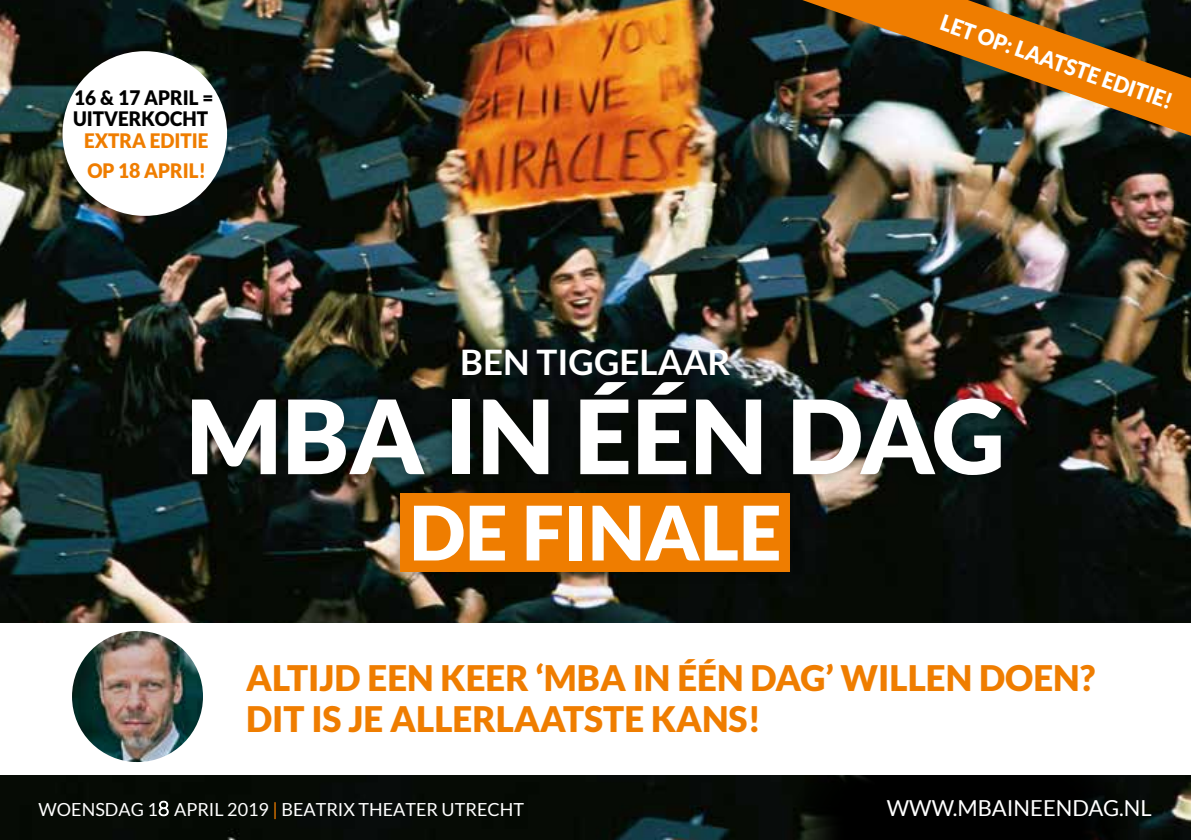
<style>
.page{position:relative;width:1191px;height:840px;background:#fff}
.page>*{position:absolute;margin:0;border:0;box-sizing:border-box;transform-origin:0 0}
.t1{font:900 102.4px "Lato";color:#fff}
.t2{font:900 75px "Lato";color:#fff}
.t3{font:900 35.2px/41.4px "Lato";color:#ef7d00}
.t4{font:700 35.2px "Lato";color:#fff}
.t5{font:900 22px "Lato";color:#fff;scale:.95 1}
.t6{font:22px "Lato";color:#fff}
.t7{font:900 20px/21px "Lato";color:#000;scale:.95 1}
.t8{font:900 20px/30px "Lato";color:#ef7d00;scale:.95 1}
.t9{font:18px "Lato";color:#fff}
.s1{font-size:20.6px}
.s2{font-weight:300;font-size:20px}
.s3{color:#ef7d00}
</style>
<div class="page">
<img style="left:0;top:0;width:1191px;height:839px">
<svg style="left:790px;top:773px;width:343px;height:66px;fill:#000"></svg>
<div style="left:0;top:622px;width:1191px;height:151px;background:#fff"></div>
<div style="left:451px;top:336px;width:289px;height:50px;background:#000;opacity:.3"></div>
<div style="left:180px;top:370px;width:832px;height:117px;background:#000;opacity:.3"></div>
<img style="left:72px;top:630px;width:131px;height:131px;border-radius:65px">
<img style="left:802px;top:0;width:389px;height:136px">
<div style="left:387px;top:479px;width:417px;height:105px;background:#000;opacity:.3"></div>
<div style="left:401px;top:493px;width:389px;height:78px;background:#ef7d00"></div>
<div style="left:62px;top:51px;width:165px;height:165px;background:#fff;border-radius:50%"></div>
<p class="t7" style="left:73px;top:87px;width:149px">16 &amp; 17 APRIL =<br>UITVERKOCHT</p>
<p class="t8" style="left:84px;top:125px;width:133px">EXTRA EDITIE<br>OP 1<span class="s1">8</span> APRIL!</p>
<p class="t5" style="left:945px;top:10px;width:258px;rotate:19deg">LET OP: LAATSTE EDITIE!</p>
<p class="t4" style="left:460px;top:341px;width:272px">BEN TIGGELAAR</p>
<h1 class="t1" style="left:186px;top:376px;width:820px">MBA IN ÉÉN DAG</h1>
<h2 class="t2" style="left:409px;top:488px;width:373px">DE FINALE</h2>
<p class="t3" style="left:246px;top:656px;width:850px">ALTIJD EEN KEER ‘MBA IN ÉÉN DAG’ WILLEN DOEN?<br>DIT IS JE ALLERLAATSTE KANS!</p>
<p class="t9" style="left:39px;top:798px;width:487px">WOENSDAG 1<span class="s2">8</span> APRIL 2019 <span class="s3">|</span> BEATRIX THEATER UTRECHT</p>
<p class="t6" style="left:886px;top:795px;width:266px">WWW.MBAINEENDAG.NL</p>
</div>
